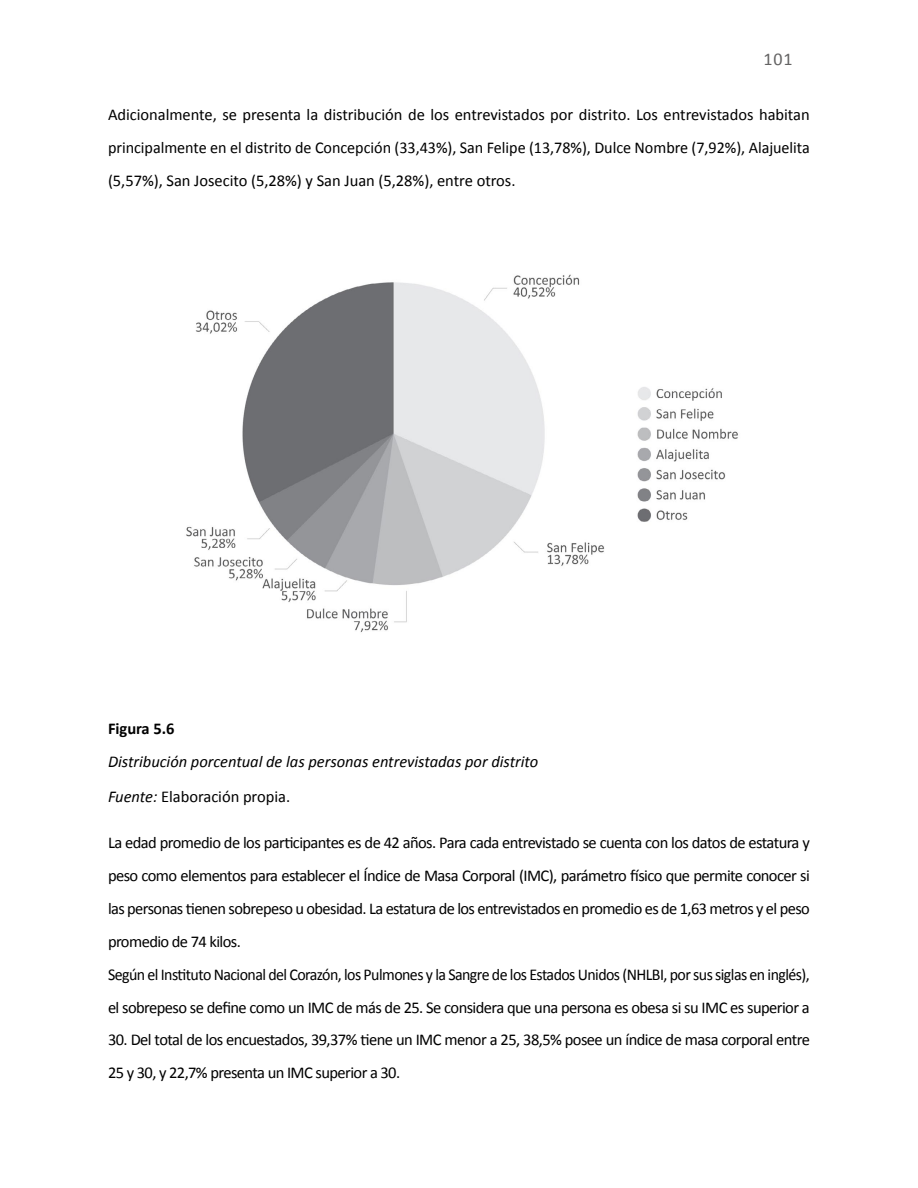
<style>
.page{position:relative;width:918px;height:1188px;background:#fff}
.page>*{position:absolute;margin:0;border:0;box-sizing:border-box;transform-origin:0 0}
.t1{font:18px "Calibri";color:#646363}
.t2{font:16.5px/32.8px "Calibri";letter-spacing:-.035em;color:#000}
.t3{font:italic 16.5px/34.2px "Calibri";color:#000}
.t4{font:700 16.5px "Calibri";color:#000}
.s1{font-style:normal}
</style>
<div class="page">
<img style="left:186px;top:274px;width:552px;height:358px">
<p class="t1" style="left:763px;top:48px;width:31px">101</p>
<p class="t2" style="left:108px;top:98px;width:703px;text-align:justify">Adicionalmente, se presenta la distribución de los entrevistados por distrito. Los entrevistados habitan principalmente en el distrito de Concepción (33,43%), San Felipe (13,78%), Dulce Nombre (7,92%), Alajuelita (5,57%), San Josecito (5,28%) y San Juan (5,28%), entre otros.</p>
<p class="t4" style="left:108px;top:717px;width:68px">Figura 5.6</p>
<p class="t3" style="left:108px;top:744px;width:432px">Distribución porcentual de las personas entrevistadas por distrito<br>Fuente: <span class="s1">Elaboración propia.</span></p>
<p class="t2" style="left:108px;top:826px;width:703px">La edad promedio de los participantes es de 42 años. Para cada entrevistado se cuenta con los datos de estatura y peso como elementos para establecer el Índice de Masa Corporal (IMC), parámetro físico que permite conocer si las personas tienen sobrepeso u obesidad. La estatura de los entrevistados en promedio es de 1,63 metros y el peso promedio de 74 kilos.<br>Según el Instituto Nacional del Corazón, los Pulmones y la Sangre de los Estados Unidos (NHLBI, por sus siglas en inglés), el sobrepeso se define como un IMC de más de 25. Se considera que una persona es obesa si su IMC es superior a</p>
<p class="t2" style="left:108px;top:1023px;width:703px">30. Del total de los encuestados, 39,37% tiene un IMC menor a 25, 38,5% posee un índice de masa corporal entre<br>25 y 30, y 22,7% presenta un IMC superior a 30.</p>
</div>
